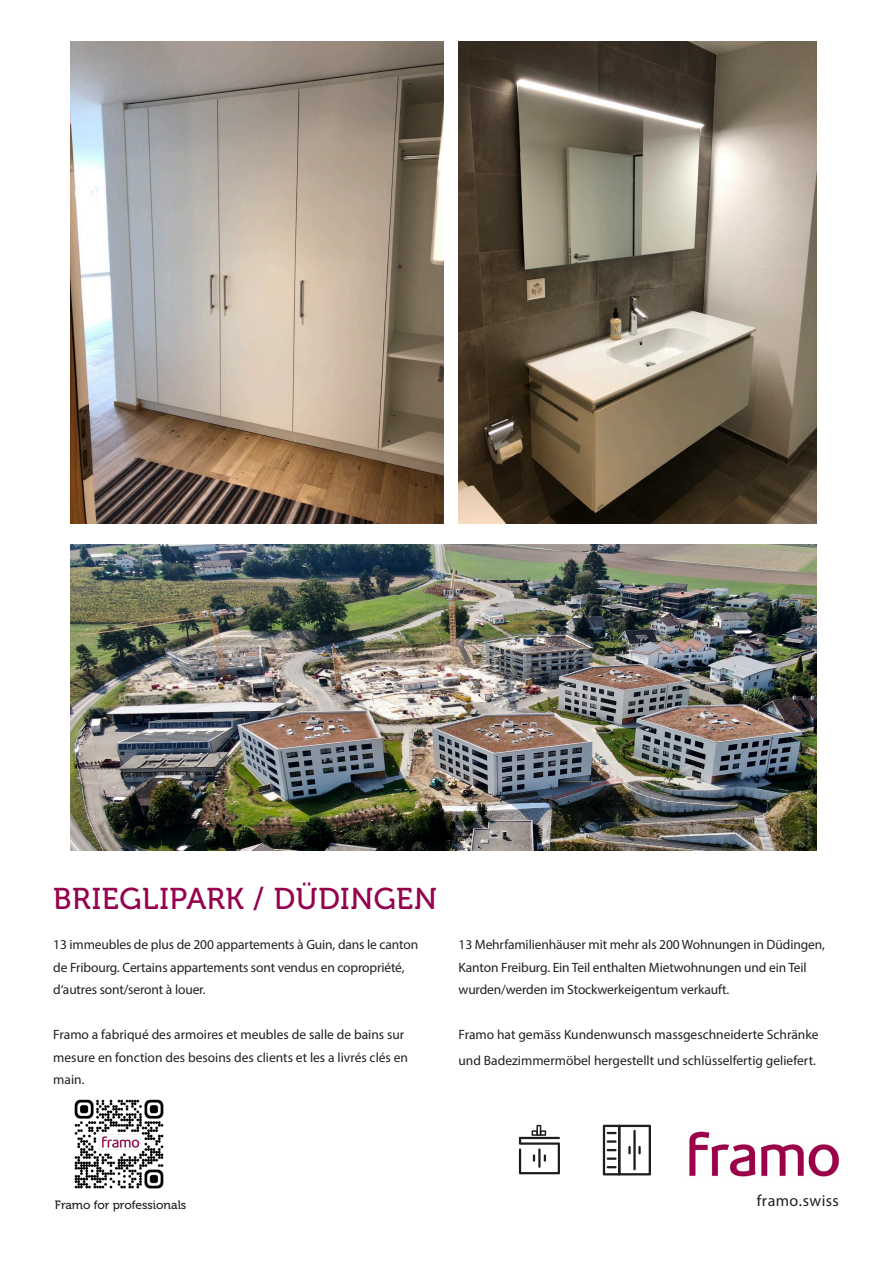
<style>
.page{position:relative;width:893px;height:1263px;background:#fff}
.page>*{position:absolute;margin:0;border:0;box-sizing:border-box;transform-origin:0 0}
.Titel_Modellname_27p{font:30px "Museo 500";letter-spacing:.015em;color:#96014d}
.t1{font:16.05px "Myriad Pro";letter-spacing:.03em;color:#231f20}
.Einleitung{font:13.5px/22.5px "Myriad Pro";letter-spacing:-.01em;color:#231f20}
.GT_1{font:13.5px/22.5px "Myriad Pro";color:#231f20}
.t2{font:12px "Museo 500";color:#231f20}
</style>
<div class="page">
<img style="left:74px;top:1099px;width:90px;height:90px">
<img style="left:70px;top:544px;width:746px;height:306px">
<img style="left:689px;top:1131px;width:149px;height:46px">
<svg style="left:603px;top:1125px;width:48px;height:50px"></svg>
<img style="left:459px;top:42px;width:357px;height:482px">
<img style="left:70px;top:42px;width:374px;height:482px">
<svg style="left:519px;top:1125px;width:41px;height:49px"></svg>
<p class="Titel_Modellname_27p" style="left:53px;top:882px;width:385px">BRIEGLIPARK / DÜDINGEN</p>
<p class="Einleitung" style="left:53px;top:933px;width:366px">13 immeubles de plus de 200 appartements à Guin, dans le canton de Fribourg. Certains appartements sont vendus en copropriété, d‘autres sont/seront à louer.</p>
<p class="GT_1" style="left:53px;top:1023px;width:353px">Framo a fabriqué des armoires et meubles de salle de bains sur</p>
<p class="GT_1" style="left:53px;top:1046px;width:356px">mesure en fonction des besoins des clients et les a livrés clés en main.</p>
<p class="Einleitung" style="left:459px;top:933px;width:368px">13 Mehrfamilienhäuser mit mehr als 200 Wohnungen in Düdingen,<br>Kanton Freiburg. Ein Teil enthalten Mietwohnungen und ein Teil wurden/werden im Stockwerkeigentum verkauft.</p>
<p class="GT_1" style="left:459px;top:1022px;width:361px;line-height:25.5px">Framo hat gemäss Kundenwunsch massgeschneiderte Schränke und Badezimmermöbel hergestellt und schlüsselfertig geliefert.</p>
<p class="t2" style="left:55px;top:1198px;width:133px">Framo for professionals</p>
<p class="t1" style="left:757px;top:1191px;width:84px">framo.swiss</p>
</div>
